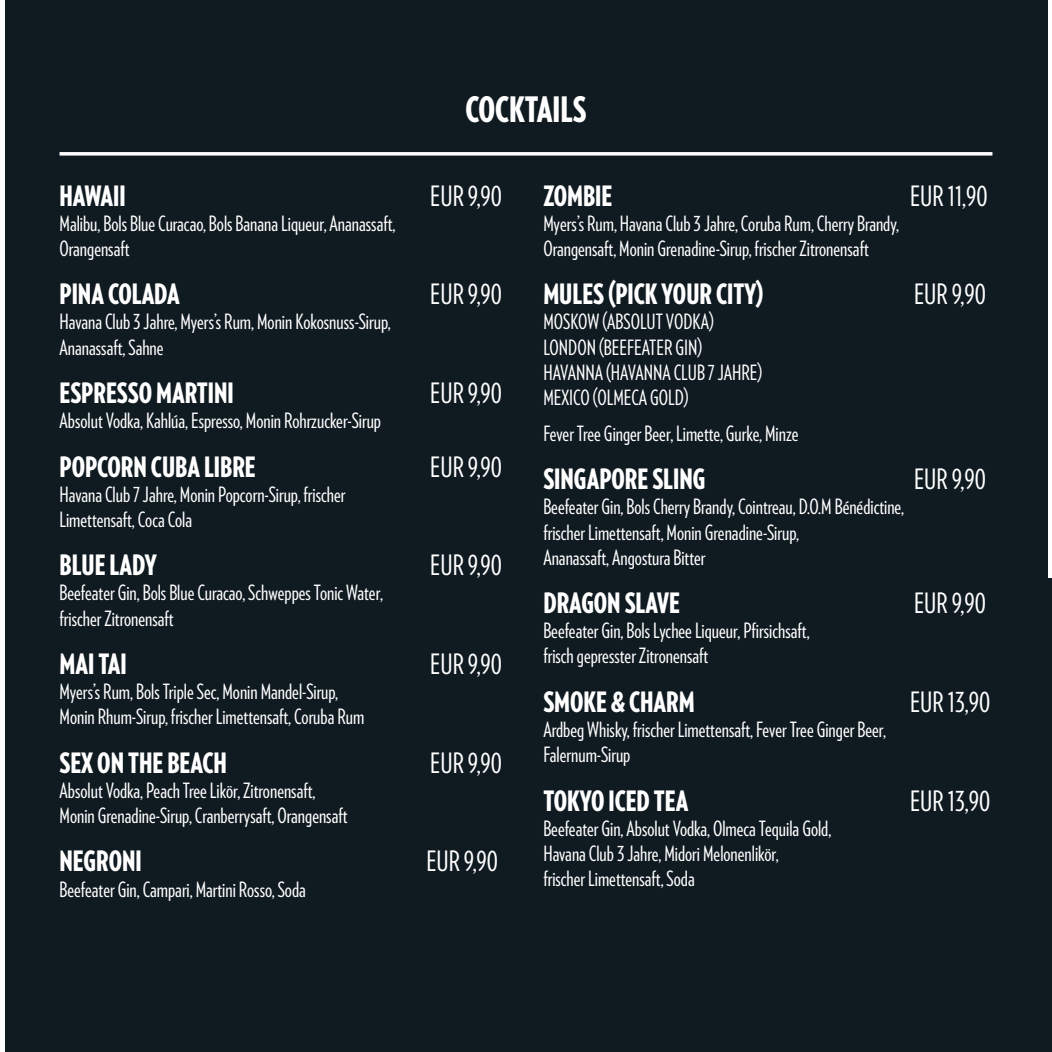
<style>
.page{position:relative;width:1052px;height:1052px;background:#fff}
.page>*{position:absolute;margin:0;border:0;box-sizing:border-box;transform-origin:0 0}
.Headline_Linie{font:900 35px "Verlag Compressed";color:#fff}
.t1{font:900 28px "Verlag Compressed";color:#fff}
.t2{font:28px "Verlag Compressed";color:#fff}
.t3{font:21px "Verlag Compressed";color:#fff}
</style>
<div class="page">
<div style="left:1047px;top:578px;width:5px;height:474px;background:#101a21"></div>
<div style="left:5px;top:0;width:1042px;height:1052px;background:#101a21"></div>
<svg style="left:60px;top:152px;width:932px;height:4px;background:#e1e2e3"></svg>
<p class="Headline_Linie" style="left:465px;top:83px;width:122px">COCKTAILS</p>
<p class="t1" style="left:60px;top:174px;width:68px">HAWAII</p>
<p class="t2" style="left:430px;top:177px;width:73px">EUR 9,90</p>
<p class="t3" style="left:60px;top:209px;width:337px">Malibu, Bols Blue Curacao, Bols Banana Liqueur, Ananassaft,</p>
<p class="t3" style="left:60px;top:234px;width:71px">Orangensaft</p>
<p class="t1" style="left:60px;top:273px;width:122px">PINA COLADA</p>
<p class="t2" style="left:430px;top:275px;width:73px">EUR 9,90</p>
<p class="t3" style="left:60px;top:308px;width:332px">Havana Club 3 Jahre, Myers’s Rum, Monin Kokosnuss-Sirup,</p>
<p class="t3" style="left:60px;top:333px;width:106px">Ananassaft, Sahne</p>
<p class="t1" style="left:60px;top:372px;width:176px">ESPRESSO MARTINI</p>
<p class="t2" style="left:430px;top:374px;width:73px">EUR 9,90</p>
<p class="t3" style="left:60px;top:406px;width:323px">Absolut Vodka, Kahlúa, Espresso, Monin Rohrzucker-Sirup</p>
<p class="t1" style="left:60px;top:445px;width:198px">POPCORN CUBA LIBRE</p>
<p class="t2" style="left:430px;top:447px;width:73px">EUR 9,90</p>
<p class="t3" style="left:60px;top:480px;width:287px">Havana Club 7 Jahre, Monin Popcorn-Sirup, frischer</p>
<p class="t3" style="left:60px;top:505px;width:134px">Limettensaft, Coca Cola</p>
<p class="t1" style="left:60px;top:544px;width:99px">BLUE LADY</p>
<p class="t2" style="left:430px;top:546px;width:73px">EUR 9,90</p>
<p class="t3" style="left:60px;top:579px;width:325px">Beefeater Gin, Bols Blue Curacao, Schweppes Tonic Water,</p>
<p class="t3" style="left:60px;top:604px;width:116px">frischer Zitronensaft</p>
<p class="t1" style="left:60px;top:643px;width:69px">MAI TAI</p>
<p class="t2" style="left:430px;top:645px;width:73px">EUR 9,90</p>
<p class="t3" style="left:60px;top:677px;width:280px">Myers’s Rum, Bols Triple Sec, Monin Mandel-Sirup,</p>
<p class="t3" style="left:60px;top:703px;width:306px">Monin Rhum-Sirup, frischer Limettensaft, Coruba Rum</p>
<p class="t1" style="left:60px;top:741px;width:169px">SEX ON THE BEACH</p>
<p class="t2" style="left:430px;top:744px;width:73px">EUR 9,90</p>
<p class="t3" style="left:60px;top:776px;width:257px">Absolut Vodka, Peach Tree Likör, Zitronensaft,</p>
<p class="t3" style="left:60px;top:801px;width:289px">Monin Grenadine-Sirup, Cranberrysaft, Orangensaft</p>
<p class="t1" style="left:60px;top:840px;width:84px">NEGRONI</p>
<p class="t2" style="left:426px;top:842px;width:73px">EUR 9,90</p>
<p class="t3" style="left:60px;top:875px;width:248px">Beefeater Gin, Campari, Martini Rosso, Soda</p>
<p class="t1" style="left:543px;top:174px;width:71px">ZOMBIE</p>
<p class="t2" style="left:910px;top:177px;width:79px">EUR 11,90</p>
<p class="t3" style="left:543px;top:209px;width:357px">Myers’s Rum, Havana Club 3 Jahre, Coruba Rum, Cherry Brandy,</p>
<p class="t3" style="left:543px;top:234px;width:327px">Orangensaft, Monin Grenadine-Sirup, frischer Zitronensaft</p>
<p class="t1" style="left:543px;top:273px;width:222px">MULES (PICK YOUR CITY)</p>
<p class="t2" style="left:914px;top:275px;width:73px">EUR 9,90</p>
<p class="t3" style="left:543px;top:308px;width:172px">MOSKOW (ABSOLUT VODKA)</p>
<p class="t3" style="left:543px;top:333px;width:160px">LONDON (BEEFEATER GIN)</p>
<p class="t3" style="left:543px;top:358px;width:220px">HAVANNA (HAVANNA CLUB 7 JAHRE)</p>
<p class="t3" style="left:543px;top:383px;width:147px">MEXICO (OLMECA GOLD)</p>
<p class="t3" style="left:543px;top:419px;width:257px">Fever Tree Ginger Beer, Limette, Gurke, Minze</p>
<p class="t1" style="left:543px;top:458px;width:163px">SINGAPORE SLING</p>
<p class="t2" style="left:914px;top:460px;width:73px">EUR 9,90</p>
<p class="t3" style="left:543px;top:493px;width:362px">Beefeater Gin, Bols Cherry Brandy, Cointreau, D.O.M Bénédictine,</p>
<p class="t3" style="left:543px;top:518px;width:257px">frischer Limettensaft, Monin Grenadine-Sirup,</p>
<p class="t3" style="left:543px;top:543px;width:164px">Ananassaft, Angostura Bitter</p>
<p class="t1" style="left:543px;top:582px;width:138px">DRAGON SLAVE</p>
<p class="t2" style="left:914px;top:584px;width:73px">EUR 9,90</p>
<p class="t3" style="left:543px;top:616px;width:268px">Beefeater Gin, Bols Lychee Liqueur, Pfirsichsaft,</p>
<p class="t3" style="left:543px;top:642px;width:166px">frisch gepresster Zitronensaft</p>
<p class="t1" style="left:543px;top:681px;width:153px">SMOKE &amp; CHARM</p>
<p class="t2" style="left:910px;top:683px;width:81px">EUR 13,90</p>
<p class="t3" style="left:543px;top:715px;width:344px">Ardbeg Whisky, frischer Limettensaft, Fever Tree Ginger Beer,</p>
<p class="t3" style="left:543px;top:740px;width:89px">Falernum-Sirup</p>
<p class="t1" style="left:543px;top:779px;width:146px">TOKYO ICED TEA</p>
<p class="t2" style="left:910px;top:781px;width:81px">EUR 13,90</p>
<p class="t3" style="left:543px;top:814px;width:289px">Beefeater Gin, Absolut Vodka, Olmeca Tequila Gold,</p>
<p class="t3" style="left:543px;top:839px;width:237px">Havana Club 3 Jahre, Midori Melonenlikör,</p>
<p class="t3" style="left:543px;top:864px;width:153px">frischer Limettensaft, Soda</p>
</div>
